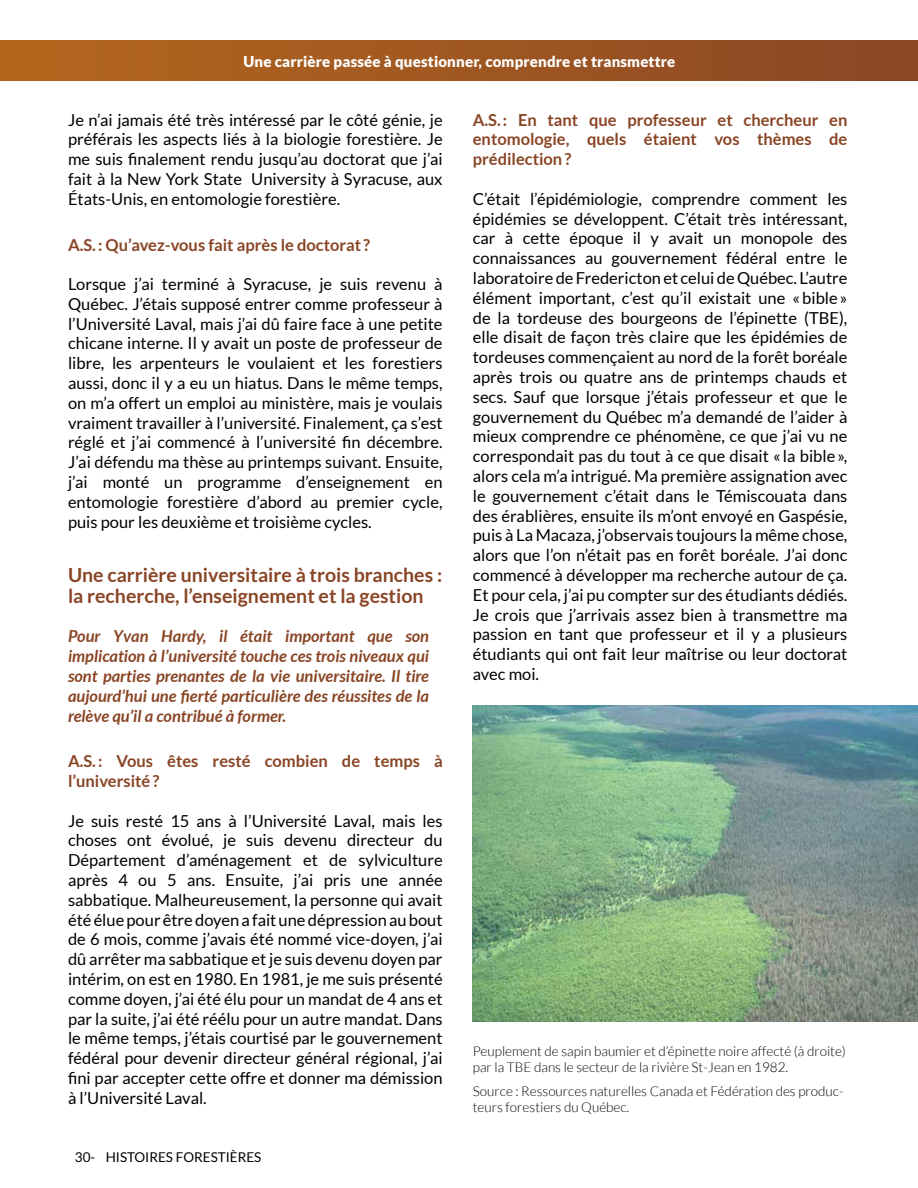
<style>
.page{position:relative;width:918px;height:1188px;background:#fff}
.page>*{position:absolute;margin:0;border:0;box-sizing:border-box;transform-origin:0 0}
.t1{font:700 19.5px/21px "Lato";color:#894525}
.t2{font:16.5px/19.8px "Lato";color:#000;text-align:justify}
.t3{font:italic 700 16.5px/19.8px "Lato";color:#894525;text-align:justify}
.t4{font:700 16.5px/19.8px "Lato";color:#894525}
.t5{font:900 15px "Lato";letter-spacing:.01em;color:#fff}
.t6{font:300 13.5px/16.5px "Lato";color:#000}
.t7{font:13.5px "Lato";color:#000}
</style>
<div class="page">
<img style="left:473px;top:706px;width:445px;height:315px">
<div style="left:1px;top:40px;width:917px;height:40px;background:linear-gradient(to right,#b4681d,#8a4625)"></div>
<p class="t5" style="left:244px;top:52px;width:433px">Une carrière passée à questionner, comprendre et transmettre</p>
<p class="t2" style="left:68px;top:110px;width:376px">Je n’ai jamais été très intéressé par le côté génie, je préférais les aspects liés à la biologie forestière. Je me suis finalement rendu jusqu’au doctorat que j’ai fait à la New York State University à Syracuse, aux États-Unis, en entomologie forestière.</p>
<p class="t4" style="left:68px;top:234px;width:304px">A.S.: Qu’avez-vous fait après le doctorat ?</p>
<p class="t2" style="left:68px;top:274px;width:376px">Lorsque j’ai terminé à Syracuse, je suis revenu à Québec. J’étais supposé entrer comme professeur à l’Université Laval, mais j’ai dû faire face à une petite chicane interne. Il y avait un poste de professeur de libre, les arpenteurs le voulaient et les forestiers aussi, donc il y a eu un hiatus. Dans le même temps, on m’a offert un emploi au ministère, mais je voulais vraiment travailler à l’université. Finalement, ça s’est réglé et j’ai commencé à l’université fin décembre.<br>J’ai défendu ma thèse au printemps suivant. Ensuite, j’ai monté un programme d’enseignement en entomologie forestière d’abord au premier cycle, puis pour les deuxième et troisième cycles.</p>
<p class="t1" style="left:68px;top:564px;width:376px">Une carrière universitaire à trois branches : la recherche, l’enseignement et la gestion</p>
<p class="t3" style="left:68px;top:627px;width:363px">Pour Yvan Hardy, il était important que son implication à l’université touche ces trois niveaux qui sont parties prenantes de la vie universitaire. Il tire aujourd’hui une fierté particulière des réussites de la relève qu’il a contribué à former.</p>
<p class="t4" style="left:68px;top:751px;width:376px">A.S.: Vous êtes resté combien de temps à l’université?</p>
<p class="t2" style="left:68px;top:811px;width:376px">Je suis resté 15 ans à l’Université Laval, mais les choses ont évolué, je suis devenu directeur du Département d’aménagement et de sylviculture après 4 ou 5 ans. Ensuite, j’ai pris une année sabbatique. Malheureusement, la personne qui avait été élue pour être doyen a fait une dépression au bout de 6 mois, comme j’avais été nommé vice-doyen, j’ai dû arrêter ma sabbatique et je suis devenu doyen par intérim, on est en 1980. En 1981, je me suis présenté comme doyen, j’ai été élu pour un mandat de 4 ans et par la suite, j’ai été réélu pour un autre mandat. Dans le même temps, j’étais courtisé par le gouvernement fédéral pour devenir directeur général régional, j’ai fini par accepter cette offre et donner ma démission à l’Université Laval.</p>
<p class="t7" style="left:75px;top:1149px;width:188px">30- HISTOIRES FORESTIÈRES</p>
<p class="t4" style="left:473px;top:109px;width:376px;text-align:justify">A.S.: En tant que professeur et chercheur en entomologie, quels étaient vos thèmes de prédilection?</p>
<p class="t2" style="left:473px;top:189px;width:376px">C’était l’épidémiologie, comprendre comment les épidémies se développent. C’était très intéressant, car à cette époque il y avait un monopole des connaissances au gouvernement fédéral entre le laboratoire de Fredericton et celui de Québec. L’autre élément important, c’est qu’il existait une «bible» de la tordeuse des bourgeons de l’épinette (TBE), elle disait de façon très claire que les épidémies de tordeuses commençaient au nord de la forêt boréale après trois ou quatre ans de printemps chauds et secs. Sauf que lorsque j’étais professeur et que le gouvernement du Québec m’a demandé de l’aider à mieux comprendre ce phénomène, ce que j’ai vu ne correspondait pas du tout à ce que disait « la bible», alors cela m’a intrigué. Ma première assignation avec le gouvernement c’était dans le Témiscouata dans des érablières, ensuite ils m’ont envoyé en Gaspésie, puis à La Macaza, j’observais toujours la même chose, alors que l’on n’était pas en forêt boréale. J’ai donc commencé à développer ma recherche autour de ça.<br>Et pour cela, j’ai pu compter sur des étudiants dédiés.<br>Je crois que j’arrivais assez bien à transmettre ma passion en tant que professeur et il y a plusieurs étudiants qui ont fait leur maîtrise ou leur doctorat avec moi.</p>
<p class="t6" style="left:473px;top:1043px;width:375px">Peuplement de sapin baumier et d’épinette noire affecté (à droite) par la TBE dans le secteur de la rivière St-Jean en 1982.</p>
<p class="t6" style="left:473px;top:1083px;width:372px">Source : Ressources naturelles Canada et Fédération des produc&shy;teurs forestiers du Québec.</p>
</div>
